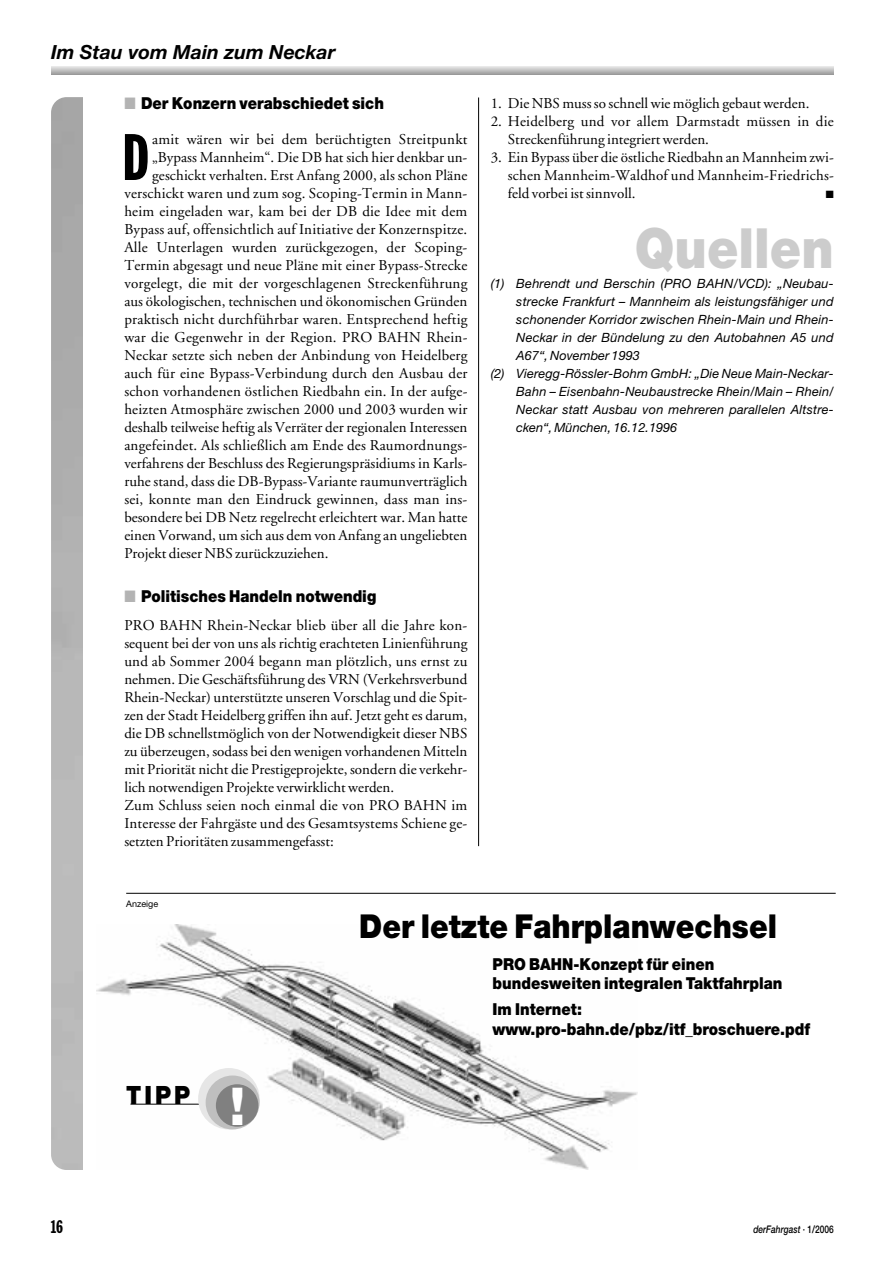
<style>
.page{position:relative;width:893px;height:1263px;background:#fff}
.page>*{position:absolute;margin:0;border:0;box-sizing:border-box;transform-origin:0 0}
.t1{font:64.5px "Franklin Gothic Extra Cond";color:#000}
.t2{font:900 55.5px "Helvetica Neue";color:#ccc;scale:.9 1}
.t3{font:900 33px "Helvetica Neue";color:#000;scale:.9 1}
.t4{font:900 25.2px "Helvetica Neue";color:#000;scale:.9 1}
.t5{font:italic 700 19.5px "Helvetica Neue";color:#000}
.t6{font:18px "Franklin Gothic Extra Cond";color:#000}
.t7{font:900 16.5px/19.5px "Helvetica Neue";color:#000;scale:.9 1}
.t8{font:15px/18px "Adobe Garamond";letter-spacing:.01em;color:#000}
.t9{font:italic 12.75px "Helvetica Neue";letter-spacing:.015em;color:#000}
.t10{font:italic 500 10.5px "Helvetica Neue";color:#000;scale:.8 1}
.t11{font:10.5px "Zapf Dingbats";color:#000}
.t12{font:9px "Helvetica Neue";color:#000}
.s1{color:#b3b3b3}
.s2{font-size:52.2px;color:#fff}
.s3{font-style:normal}
</style>
<div class="page">
<hr style="left:51px;top:66px;width:782px;height:2px;background:#e3e3e3">
<hr style="left:51px;top:67px;width:782px;height:2px;background:#d8d8d8">
<hr style="left:51px;top:68px;width:782px;height:2px;background:#cdcdcd">
<hr style="left:51px;top:69px;width:782px;height:2px;background:#c1c1c1">
<hr style="left:51px;top:70px;width:782px;height:2px;background:#b6b6b6">
<hr style="left:51px;top:71px;width:782px;height:2px;background:#ababab">
<hr style="left:51px;top:72px;width:782px;height:2px;background:#a0a0a0">
<hr style="left:51px;top:73px;width:782px;height:2px;background:#959595">
<hr style="left:51px;top:74px;width:782px;height:1px;background:#8f8f8f">
<hr style="left:478px;top:98px;width:1px;height:748px;background:#000">
<img style="left:96px;top:925px;width:541px;height:245px">
<hr style="left:126px;top:893px;width:709px;height:1px;background:#000">
<hr style="left:130px;top:1104px;width:104px;height:1px;background:#000">
<div style="left:198px;top:1068px;width:61px;height:61px;background:#e6e6e6;border-radius:50%"></div>
<div style="left:206px;top:1076px;width:53px;height:53px;background:#bfbfbf;border-radius:50%"></div>
<div style="left:216px;top:1084px;width:42px;height:43px;background:#808080;border-radius:50%"></div>
<h3 class="t5" style="left:51px;top:45px;width:286px">Im Stau vom Main zum Neckar</h3>
<p class="t7" style="left:124px;top:95px;width:290px"><span class="s1">■</span> Der Konzern verabschiedet sich</p>
<h1 class="t1" style="left:122px;top:134px;width:29px">D</h1>
<p class="t8" style="left:152px;top:132px;width:317px">amit wären wir bei dem berüchtigten Streitpunkt</p>
<p class="t8" style="left:152px;top:150px;width:317px">„Bypass Mannheim“. Die DB hat sich hier denkbar un-</p>
<p class="t8" style="left:152px;top:168px;width:317px">geschickt verhalten. Erst Anfang 2000, als schon Pläne</p>
<p class="t8" style="left:124px;top:186px;width:344px">verschickt waren und zum sog. Scoping-Termin in Mann-</p>
<p class="t8" style="left:124px;top:204px;width:344px">heim eingeladen war, kam bei der DB die Idee mit dem</p>
<p class="t8" style="left:124px;top:222px;width:344px">Bypass auf, offensichtlich auf Initiative der Konzernspitze.</p>
<p class="t8" style="left:124px;top:240px;width:344px">Alle Unterlagen wurden zurückgezogen, der Scoping-</p>
<p class="t8" style="left:124px;top:258px;width:344px">Termin abgesagt und neue Pläne mit einer Bypass-Strecke</p>
<p class="t8" style="left:124px;top:276px;width:344px">vorgelegt, die mit der vorgeschlagenen Streckenführung</p>
<p class="t8" style="left:124px;top:294px;width:344px">aus ökologischen, technischen und ökonomischen Gründen</p>
<p class="t8" style="left:124px;top:312px;width:344px">praktisch nicht durchführbar waren. Entsprechend heftig</p>
<p class="t8" style="left:124px;top:330px;width:344px">war die Gegenwehr in der Region. PRO BAHN Rhein-</p>
<p class="t8" style="left:124px;top:348px;width:344px">Neckar setzte sich neben der Anbindung von Heidelberg</p>
<p class="t8" style="left:124px;top:366px;width:344px">auch für eine Bypass-Verbindung durch den Ausbau der</p>
<p class="t8" style="left:124px;top:384px;width:344px">schon vorhandenen östlichen Riedbahn ein. In der aufge-</p>
<p class="t8" style="left:124px;top:402px;width:344px">heizten Atmosphäre zwischen 2000 und 2003 wurden wir</p>
<p class="t8" style="left:124px;top:420px;width:344px">deshalb teilweise heftig als Verräter der regionalen Interessen</p>
<p class="t8" style="left:124px;top:438px;width:344px">angefeindet. Als schließlich am Ende des Raumordnungs-</p>
<p class="t8" style="left:124px;top:456px;width:344px">verfahrens der Beschluss des Regierungspräsidiums in Karls-</p>
<p class="t8" style="left:124px;top:474px;width:344px">ruhe stand, dass die DB-Bypass-Variante raumunverträglich</p>
<p class="t8" style="left:124px;top:492px;width:344px">sei, konnte man den Eindruck gewinnen, dass man ins-</p>
<p class="t8" style="left:124px;top:510px;width:344px">besondere bei DB Netz regelrecht erleichtert war. Man hatte</p>
<p class="t8" style="left:124px;top:528px;width:344px">einen Vorwand, um sich aus dem von Anfang an ungeliebten</p>
<p class="t8" style="left:124px;top:546px;width:205px">Projekt dieser NBS zurückzuziehen.</p>
<p class="t7" style="left:124px;top:587px;width:281px"><span class="s1">■</span> Politisches Handeln notwendig</p>
<p class="t8" style="left:124px;top:618px;width:344px">PRO BAHN Rhein-Neckar blieb über all die Jahre kon&shy;sequent bei der von uns als richtig erachteten Linienführung und ab Sommer 2004 begann man plötzlich, uns ernst zu nehmen. Die Geschäftsführung des VRN (Verkehrsverbund Rhein-Neckar) unterstützte unseren Vorschlag und die Spit&shy;zen der Stadt Heidelberg griffen ihn auf. Jetzt geht es darum, die DB schnellstmöglich von der Notwendigkeit dieser NBS zu überzeugen, sodass bei den wenigen vorhandenen Mitteln mit Priorität nicht die Prestigeprojekte, sondern die verkehr&shy;lich notwendigen Projekte verwirklicht werden.<br>Zum Schluss seien noch einmal die von PRO BAHN im Interesse der Fahrgäste und des Gesamtsystems Schiene ge&shy;setzten Prioritäten zusammengefasst:</p>
<p class="t12" style="left:126px;top:900px;width:33px">Anzeige</p>
<p class="t8" style="left:491px;top:96px;width:320px">1. Die NBS muss so schnell wie möglich gebaut werden.</p>
<p class="t8" style="left:508px;top:114px;width:327px;text-indent:-17px">2. Heidelberg und vor allem Darmstadt müssen in die<br>Streckenführung integriert werden.</p>
<p class="t8" style="left:508px;top:150px;width:327px;text-align:justify;text-indent:-17px">3. Ein Bypass über die östliche Riedbahn an Mannheim zwi&shy;schen Mannheim-Waldhof und Mannheim-Friedrichs&shy;feld vorbei ist sinnvoll.</p>
<p class="t11" style="left:825px;top:189px;width:9px">■</p>
<h2 class="t2" style="left:635px;top:228px;width:222px">Quellen</h2>
<p class="t9" style="left:491px;top:279px;width:344px">(1) Behrendt und Berschin (PRO BAHN/VCD): „Neubau-</p>
<p class="t9" style="left:516px;top:297px;width:319px">strecke Frankfurt – Mannheim als leistungsfähiger und</p>
<p class="t9" style="left:516px;top:315px;width:319px">schonender Korridor zwischen Rhein-Main und Rhein-</p>
<p class="t9" style="left:516px;top:333px;width:319px">Neckar in der Bündelung zu den Autobahnen A5 und</p>
<p class="t9" style="left:516px;top:351px;width:125px">A67“, November 1993</p>
<p class="t9" style="left:491px;top:369px;width:344px">(2) Vieregg-Rössler-Bohm GmbH: „Die Neue Main-Neckar-</p>
<p class="t9" style="left:516px;top:387px;width:319px">Bahn – Eisenbahn-Neubaustrecke Rhein/Main – Rhein/</p>
<p class="t9" style="left:516px;top:405px;width:319px">Neckar statt Ausbau von mehreren parallelen Altstre-</p>
<p class="t9" style="left:516px;top:423px;width:162px">cken“, München, 16.12.1996</p>
<h3 class="t3" style="left:359px;top:915px;width:466px">Der letzte Fahrplanwechsel</h3>
<h3 class="t4" style="left:126px;top:1086px;width:133px">TIPP <span class="s2">!</span></h3>
<p class="t7" style="left:492px;top:956px;width:323px">PRO BAHN-Konzept für einen bundesweiten integralen Taktfahrplan</p>
<p class="t7" style="left:492px;top:1001px;width:354px">Im Internet: www.pro-bahn.de/pbz/itf_broschuere.pdf</p>
<p class="t6" style="left:51px;top:1220px;width:13px">16</p>
<p class="t10" style="left:753px;top:1226px;width:102px">derFahrgast <span class="s3">· 1/2006</span></p>
</div>
